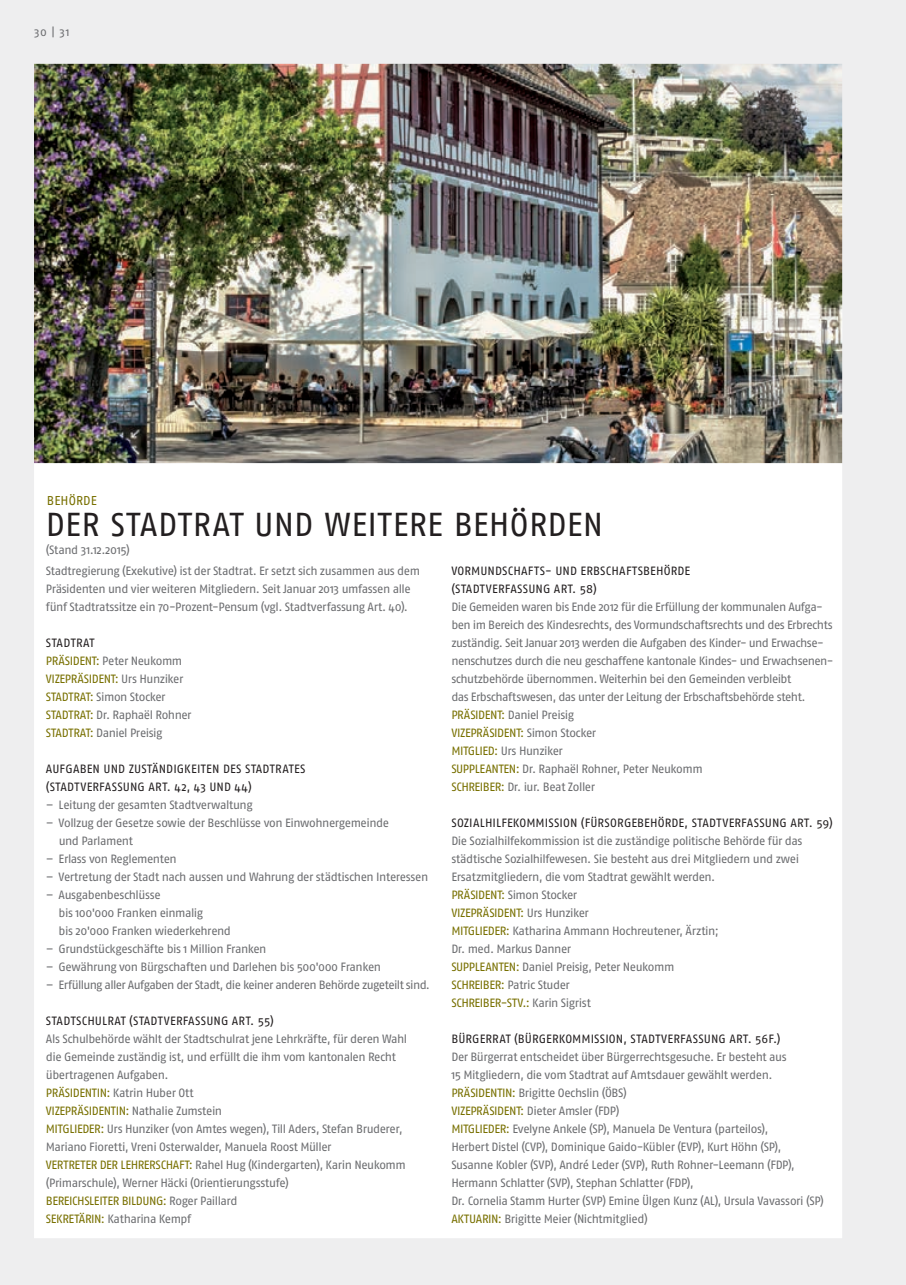
<style>
.page{position:relative;width:906px;height:1285px;background:#fff}
.page>*{position:absolute;margin:0;border:0;box-sizing:border-box;transform-origin:0 0}
._1_0_Haupttitel{font:33px "Fago No";letter-spacing:.005em;color:#231f20}
._2_0_Lauftext_Titel{font:12.75px "Fago No";letter-spacing:.01em;color:#787000}
._3_0_Lauftrext{font:12px/18px "Fago No";letter-spacing:-.04em;color:#6c6d70}
._2_0_Lauftext_Titel-2{font:12px "Fago No";letter-spacing:.01em;color:#231f20}
._3_0_Lauftrext-2{font:12px "Fago No";letter-spacing:-.04em;color:#787000}
._1_0_Haupttitel-2{font:12px "Fago No";letter-spacing:-.035em;color:#6c6d70}
.t1{font:11.7px "Fago No";color:#6c6d70}
.s1{color:#787000}
.s2{color:#6c6d70}
</style>
<div class="page">
<div style="left:0;top:0;width:906px;height:1284px;background:#eeeeef"></div>
<div style="left:34px;top:463px;width:808px;height:774px;background:#fff"></div>
<img style="left:34px;top:64px;width:808px;height:399px">
<p class="t1" style="left:34px;top:26px;width:37px">30 | 31</p>
<p class="_2_0_Lauftext_Titel" style="left:47px;top:493px;width:51px">BEHÖRDE</p>
<p class="_1_0_Haupttitel" style="left:46px;top:506px;width:559px">DER STADTRAT UND WEITERE BEHÖRDEN</p>
<p class="_1_0_Haupttitel-2" style="left:46px;top:543px;width:86px">(Stand 31.12.2015)</p>
<p class="_3_0_Lauftrext" style="left:46px;top:561px;width:376px">Stadtregierung (Exekutive) ist der Stadtrat. Er setzt sich zusammen aus dem<br>Präsidenten und vier weiteren Mitgliedern. Seit Januar 2013 umfassen alle fünf Stadtratssitze ein 70-Prozent-Pensum (vgl. Stadtverfassung Art. 40).</p>
<p class="_2_0_Lauftext_Titel-2" style="left:46px;top:635px;width:50px">STADTRAT</p>
<p class="_3_0_Lauftrext" style="left:46px;top:651px;width:138px"><span class="s1">PRÄSIDENT:</span> Peter Neukomm</p>
<p class="_3_0_Lauftrext-2" style="left:46px;top:671px;width:139px">VIZEPRÄSIDENT: <span class="s2">Urs Hunziker</span></p>
<p class="_3_0_Lauftrext" style="left:46px;top:687px;width:121px"><span class="s1">STADTRAT:</span> Simon Stocker</p>
<p class="_3_0_Lauftrext" style="left:46px;top:705px;width:147px"><span class="s1">STADTRAT:</span> Dr. Raphaël Rohner</p>
<p class="_3_0_Lauftrext" style="left:46px;top:723px;width:118px"><span class="s1">STADTRAT:</span> Daniel Preisig</p>
<p class="_2_0_Lauftext_Titel-2" style="left:46px;top:761px;width:261px">AUFGABEN UND ZUSTÄNDIGKEITEN DES STADTRATES</p>
<p class="_2_0_Lauftext_Titel-2" style="left:46px;top:779px;width:207px">(STADTVERFASSUNG ART. 42, 43 UND 44)</p>
<p class="_3_0_Lauftrext" style="left:46px;top:795px;width:208px">– Leitung der gesamten Stadtverwaltung</p>
<p class="_3_0_Lauftrext" style="left:59px;top:813px;width:332px;text-indent:-13px">– Vollzug der Gesetze sowie der Beschlüsse von Einwohnergemeinde und Parlament</p>
<p class="_3_0_Lauftrext" style="left:46px;top:849px;width:132px">– Erlass von Reglementen</p>
<p class="_3_0_Lauftrext" style="left:46px;top:867px;width:384px">– Vertretung der Stadt nach aussen und Wahrung der städtischen Interessen</p>
<p class="_3_0_Lauftrext" style="left:46px;top:885px;width:116px">– Ausgabenbeschlüsse</p>
<p class="_3_0_Lauftrext" style="left:59px;top:903px;width:146px">bis 100'000 Franken einmalig</p>
<p class="_3_0_Lauftrext" style="left:59px;top:921px;width:174px">bis 20'000 Franken wiederkehrend</p>
<p class="_3_0_Lauftrext" style="left:46px;top:939px;width:222px">– Grundstückgeschäfte bis 1 Million Franken</p>
<p class="_3_0_Lauftrext" style="left:46px;top:957px;width:337px">– Gewährung von Bürgschaften und Darlehen bis 500'000 Franken</p>
<p class="_3_0_Lauftrext" style="left:46px;top:975px;width:386px">– Erfüllung aller Aufgaben der Stadt, die keiner anderen Behörde zugeteilt sind.</p>
<p class="_2_0_Lauftext_Titel-2" style="left:46px;top:1013px;width:230px">STADTSCHULRAT (STADTVERFASSUNG ART. 55)</p>
<p class="_3_0_Lauftrext" style="left:46px;top:1029px;width:363px">Als Schulbehörde wählt der Stadtschulrat jene Lehrkräfte, für deren Wahl die Gemeinde zuständig ist, und erfüllt die ihm vom kantonalen Recht übertragenen Aufgaben.</p>
<p class="_3_0_Lauftrext" style="left:46px;top:1083px;width:149px"><span class="s1">PRÄSIDENTIN:</span> Katrin Huber Ott</p>
<p class="_3_0_Lauftrext-2" style="left:46px;top:1103px;width:178px">VIZEPRÄSIDENTIN: <span class="s2">Nathalie Zumstein</span></p>
<p class="_3_0_Lauftrext" style="left:46px;top:1119px;width:358px"><span class="s1">MITGLIEDER:</span> Urs Hunziker (von Amtes wegen), Till Aders, Stefan Bruderer,<br>Mariano Fioretti, Vreni Osterwalder, Manuela Roost Müller</p>
<p class="_3_0_Lauftrext" style="left:46px;top:1155px;width:361px"><span class="s1">VERTRETER DER LEHRERSCHAFT:</span> Rahel Hug (Kindergarten), Karin Neukomm (Primarschule), Werner Häcki (Orientierungsstufe)</p>
<p class="_3_0_Lauftrext-2" style="left:46px;top:1193px;width:193px">BEREICHSLEITER BILDUNG: <span class="s2">Roger Paillard</span></p>
<p class="_3_0_Lauftrext" style="left:46px;top:1209px;width:147px"><span class="s1">SEKRETÄRIN:</span> Katharina Kempf</p>
<p class="_2_0_Lauftext_Titel-2" style="left:451px;top:563px;width:240px">VORMUNDSCHAFTS- UND ERBSCHAFTSBEHÖRDE</p>
<p class="_2_0_Lauftext_Titel-2" style="left:451px;top:581px;width:147px">(STADTVERFASSUNG ART. 58)</p>
<p class="_3_0_Lauftrext" style="left:451px;top:597px;width:384px">Die Gemeiden waren bis Ende 2012 für die Erfüllung der kommunalen Aufga&shy;ben im Bereich des Kindesrechts, des Vormundschaftsrechts und des Erbrechts zuständig. Seit Januar 2013 werden die Aufgaben des Kinder- und Erwachse&shy;nenschutzes durch die neu geschaffene kantonale Kindes- und Erwachsenen&shy;schutzbehörde übernommen. Weiterhin bei den Gemeinden verbleibt<br>das Erbschaftswesen, das unter der Leitung der Erbschaftsbehörde steht.</p>
<p class="_3_0_Lauftrext" style="left:451px;top:705px;width:124px"><span class="s1">PRÄSIDENT:</span> Daniel Preisig</p>
<p class="_3_0_Lauftrext-2" style="left:451px;top:725px;width:146px">VIZEPRÄSIDENT: <span class="s2">Simon Stocker</span></p>
<p class="_3_0_Lauftrext" style="left:451px;top:741px;width:113px"><span class="s1">MITGLIED:</span> Urs Hunziker</p>
<p class="_3_0_Lauftrext" style="left:451px;top:759px;width:253px"><span class="s1">SUPPLEANTEN:</span> Dr. Raphaël Rohner, Peter Neukomm</p>
<p class="_3_0_Lauftrext" style="left:451px;top:777px;width:145px"><span class="s1">SCHREIBER:</span> Dr. iur. Beat Zoller</p>
<p class="_2_0_Lauftext_Titel-2" style="left:451px;top:815px;width:383px">SOZIALHILFEKOMMISSION (FÜRSORGEBEHÖRDE, STADTVERFASSUNG ART. 59)</p>
<p class="_3_0_Lauftrext" style="left:451px;top:831px;width:353px">Die Sozialhilfekommission ist die zuständige politische Behörde für das städtische Sozialhilfewesen. Sie besteht aus drei Mitgliedern und zwei<br>Ersatzmitgliedern, die vom Stadtrat gewählt werden.</p>
<p class="_3_0_Lauftrext" style="left:451px;top:885px;width:127px"><span class="s1">PRÄSIDENT:</span> Simon Stocker</p>
<p class="_3_0_Lauftrext-2" style="left:451px;top:905px;width:139px">VIZEPRÄSIDENT: <span class="s2">Urs Hunziker</span></p>
<p class="_3_0_Lauftrext" style="left:451px;top:921px;width:269px"><span class="s1">MITGLIEDER:</span> Katharina Ammann Hochreutener, Ärztin;<br>Dr. med. Markus Danner</p>
<p class="_3_0_Lauftrext" style="left:451px;top:957px;width:224px"><span class="s1">SUPPLEANTEN:</span> Daniel Preisig, Peter Neukomm</p>
<p class="_3_0_Lauftrext" style="left:451px;top:975px;width:120px"><span class="s1">SCHREIBER:</span> Patric Studer</p>
<p class="_3_0_Lauftrext-2" style="left:451px;top:995px;width:141px">SCHREIBER-STV.: <span class="s2">Karin Sigrist</span></p>
<p class="_2_0_Lauftext_Titel-2" style="left:451px;top:1031px;width:331px">BÜRGERRAT (BÜRGERKOMMISSION, STADTVERFASSUNG ART. 56F.)</p>
<p class="_3_0_Lauftrext" style="left:451px;top:1047px;width:337px">Der Bürgerrat entscheidet über Bürgerrechtsgesuche. Er besteht aus<br>15 Mitgliedern, die vom Stadtrat auf Amtsdauer gewählt werden.</p>
<p class="_3_0_Lauftrext" style="left:451px;top:1083px;width:177px"><span class="s1">PRÄSIDENTIN:</span> Brigitte Oechslin (ÖBS)</p>
<p class="_3_0_Lauftrext" style="left:451px;top:1101px;width:170px"><span class="s1">VIZEPRÄSIDENT:</span> Dieter Amsler (FDP)</p>
<p class="_3_0_Lauftrext" style="left:451px;top:1119px;width:374px"><span class="s1">MITGLIEDER:</span> Evelyne Ankele (SP), Manuela De Ventura (parteilos),<br>Herbert Distel (CVP), Dominique Gaido-Kübler (EVP), Kurt Höhn (SP), Susanne Kobler (SVP), André Leder (SVP), Ruth Rohner-Leemann (FDP), Hermann Schlatter (SVP), Stephan Schlatter (FDP),<br>Dr. Cornelia Stamm Hurter (SVP) Emine Ülgen Kunz (AL), Ursula Vavassori (SP)</p>
<p class="_3_0_Lauftrext" style="left:451px;top:1209px;width:198px"><span class="s1">AKTUARIN:</span> Brigitte Meier (Nichtmitglied)</p>
</div>
